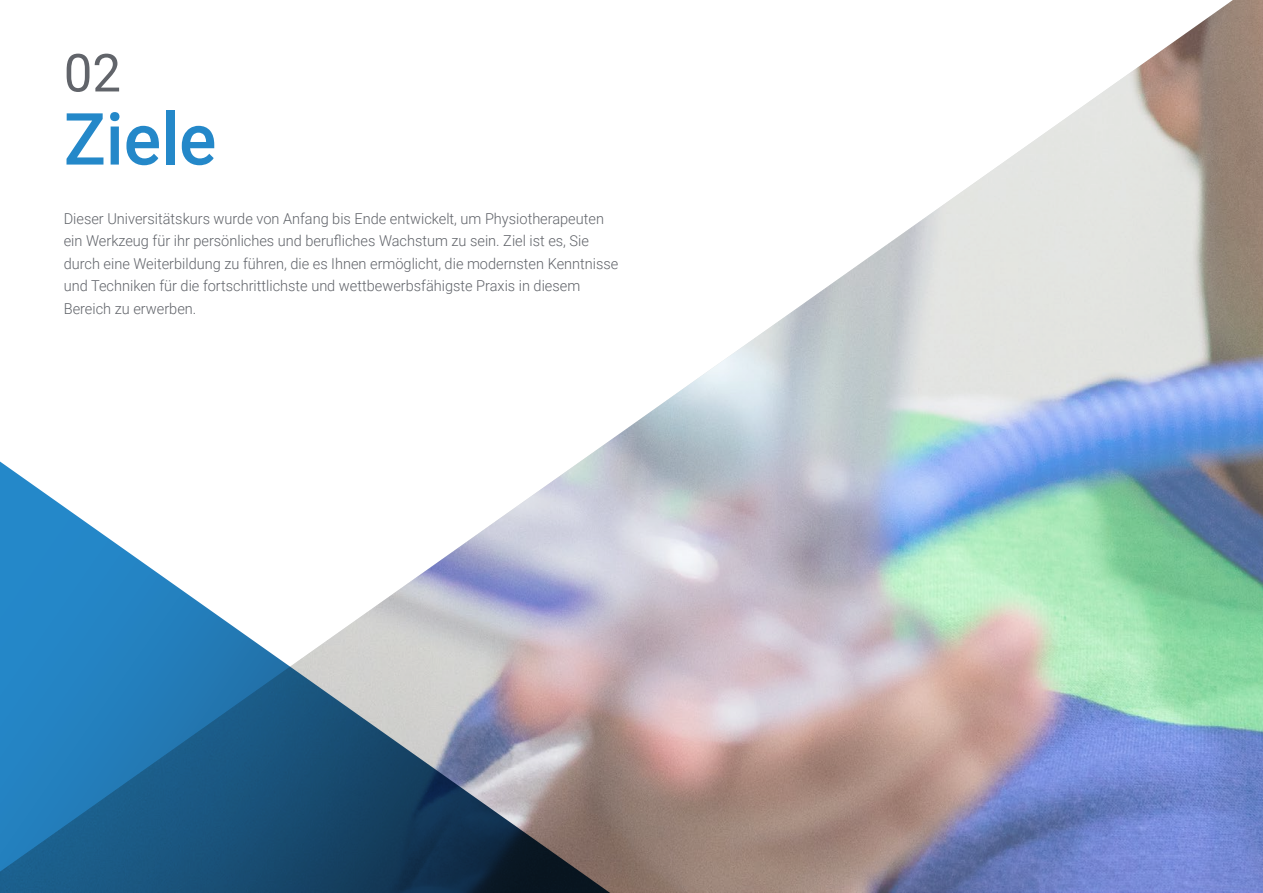
<style>
.page{position:relative;width:1263px;height:893px;background:#fff}
.page>*{position:absolute;margin:0;border:0;box-sizing:border-box;transform-origin:0 0}
.t1{font:500 72px "Roboto";color:#2488c9}
.t2{font:52.5px "Roboto";color:#61646a}
.t3{font:300 15px/22.5px "Roboto";color:#61646a}
</style>
<div class="page">
<img style="left:602px;top:0;width:661px;height:893px">
<svg style="left:0;top:446px;width:640px;height:447px"></svg>
<h2 class="t2" style="left:64px;top:36px;width:59px">02</h2>
<h1 class="t1" style="left:64px;top:89px;width:154px">Ziele</h1>
<p class="t3" style="left:64px;top:207px;width:556px">Dieser Universitätskurs wurde von Anfang bis Ende entwickelt, um Physiotherapeuten ein Werkzeug für ihr persönliches und berufliches Wachstum zu sein. Ziel ist es, Sie durch eine Weiterbildung zu führen, die es Ihnen ermöglicht, die modernsten Kenntnisse und Techniken für die fortschrittlichste und wettbewerbsfähigste Praxis in diesem Bereich zu erwerben.</p>
</div>
